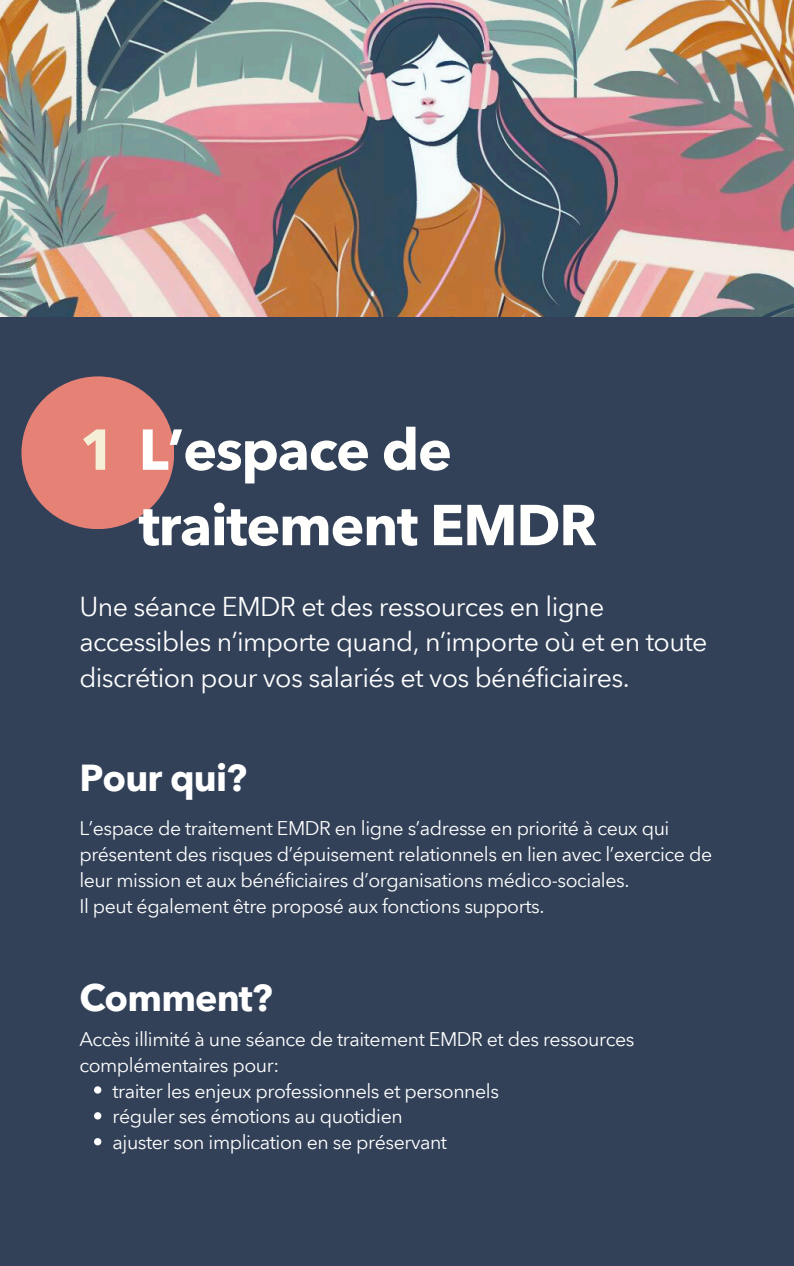
<style>
.page{position:relative;width:794px;height:1266px;background:#fff}
.page>*{position:absolute;margin:0;border:0;box-sizing:border-box;transform-origin:0 0}
.t1{font:700 57px/75.4px "Avenir Next Arabic";letter-spacing:-.025em;color:#fffffe}
.t2{font:700 37.5px "Avenir Next Arabic";letter-spacing:-.025em;color:#fff}
.t3{font:26.78px/35.4px "Avenir Next Arabic";letter-spacing:-.025em;color:#fff}
.t4{font:19.5px/25.9px "Avenir Next Arabic";letter-spacing:-.025em;color:#fff}
.s1{color:#f6efd7}
</style>
<div class="page">
<div style="left:0;top:0;width:793px;height:1266px;background:#324158"></div>
<div style="left:21px;top:376px;width:153px;height:153px;background:#e68176;border-radius:50%"></div>
<img style="left:0;top:0;width:793px;height:317px">
<svg style="left:94px;top:1086px;width:7px;height:7px"></svg>
<svg style="left:94px;top:1112px;width:7px;height:7px"></svg>
<svg style="left:94px;top:1138px;width:7px;height:7px"></svg>
<p class="t1" style="left:139px;top:412px;width:459px;text-indent:-59px"><span class="s1">1</span> L’espace de traitement EMDR</p>
<h1 class="t3" style="left:79px;top:589px;width:629px">Une séance EMDR et des ressources en ligne accessibles n’importe quand, n’importe où et en toute discrétion pour vos salariés et vos bénéficiaires.</h1>
<h3 class="t2" style="left:79px;top:756px;width:169px">Pour qui?</h3>
<h2 class="t4" style="left:79px;top:816px;width:634px">L’espace de traitement EMDR en ligne s’adresse en priorité à ceux qui présentent des risques d’épuisement relationnels en lien avec l’exercice de leur mission et aux bénéficiaires d’organisations médico-sociales.</h2>
<p class="t4" style="left:79px;top:893px;width:466px">Il peut également être proposé aux fonctions supports.</p>
<p class="t2" style="left:79px;top:975px;width:194px">Comment?</p>
<p class="t4" style="left:79px;top:1026px;width:556px">Accès illimité à une séance de traitement EMDR et des ressources complémentaires pour:</p>
<h2 class="t4" style="left:112px;top:1078px;width:388px">traiter les enjeux professionnels et personnels</h2>
<p class="t4" style="left:112px;top:1103px;width:291px">réguler ses émotions au quotidien</p>
<p class="t4" style="left:112px;top:1129px;width:336px">ajuster son implication en se préservant</p>
</div>
